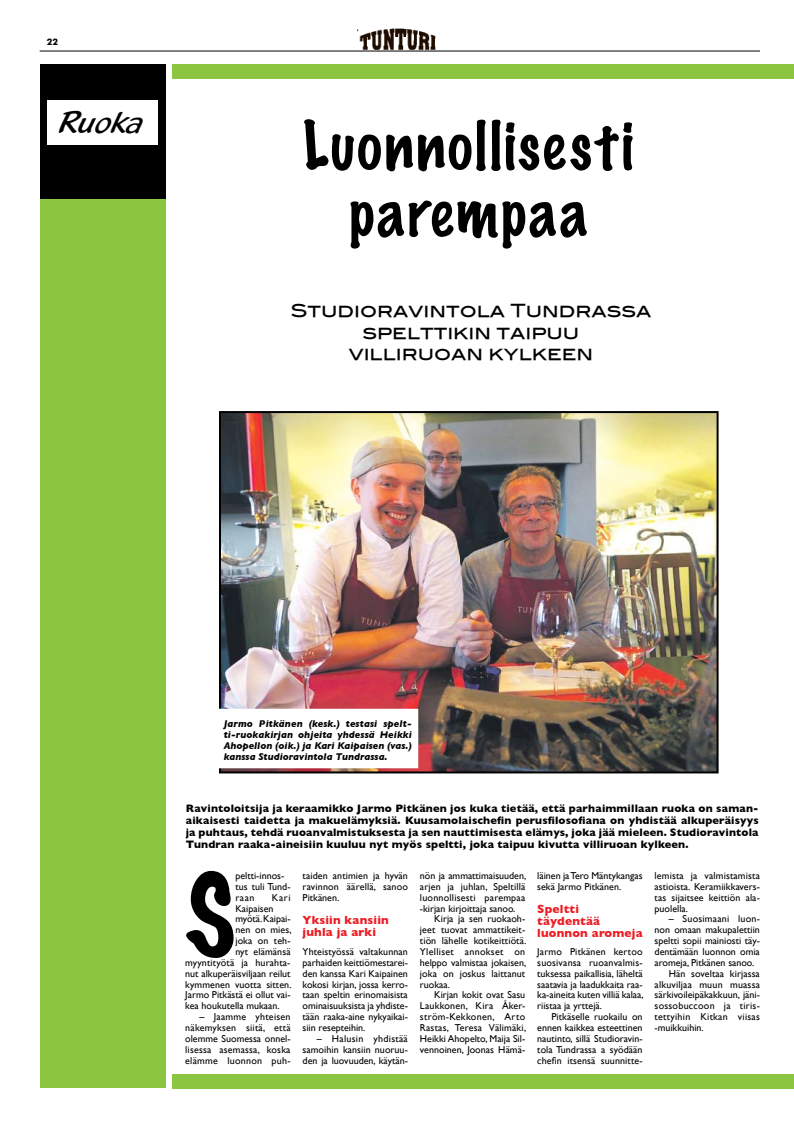
<style>
.page{position:relative;width:794px;height:1134px;background:#fff}
.page>*{position:absolute;margin:0;border:0;box-sizing:border-box;transform-origin:0 0}
.t1{font:100 102.3px "Marker Felt";color:#000}
.t2{font:100 60px/67px "Marker Felt";letter-spacing:.04em;color:#000;text-align:center}
.t3{font:33px "Blacklight D";letter-spacing:-.005em;color:#000}
.t4{font:18px/21.6px "Blair Md ITCTT Medium";color:#000;text-align:center}
.t5{font:700 12px/12px "Gill Sans";letter-spacing:.015em;color:#ed1c24}
.t6{font:700 11px/12px "Gill Sans";letter-spacing:.015em;color:#000;text-align:justify}
.t7{font:10px/10.8px "Gill Sans";color:#000;text-align:justify}
.t8{font:italic 700 10px/10.8px "Gill Sans";color:#000;text-align:justify}
.t9{font:10px "Gill Sans";letter-spacing:.025em;color:#000}
.t10{font:10px "Gill Sans";letter-spacing:.02em;color:#000}
.t11{font:700 9px "Futura BT";color:#000}
</style>
<div class="page">
<hr style="left:40px;top:51px;width:720px;height:1px;background:#000">
<img style="left:358px;top:28px;width:78px;height:22px">
<div style="left:40px;top:193px;width:126px;height:895px;background:#8cc640"></div>
<div style="left:172px;top:1074px;width:622px;height:15px;background:#8cc640"></div>
<div style="left:173px;top:64px;width:621px;height:15px;background:#8cc640"></div>
<div style="left:40px;top:64px;width:125px;height:135px;background:#000"></div>
<div style="left:47px;top:100px;width:111px;height:45px;background:#fff"></div>
<img style="left:222px;top:414px;width:493px;height:356px">
<div style="left:219px;top:411px;width:499px;height:362px;border:2px solid #000"></div>
<div style="left:218px;top:709px;width:200px;height:59px;background:#fff"></div>
<p class="t11" style="left:47px;top:36px;width:13px">22</p>
<h3 class="t3" style="left:60px;top:102px;width:86px">Ruoka</h3>
<h2 class="t2" style="left:303px;top:113px;width:332px">Luonnollisesti parempaa</h2>
<h3 class="t4" style="left:291px;top:298px;width:362px">Studioravintola Tundrassa spelttikin taipuu<br>villiruoan kylkeen</h3>
<p class="t8" style="left:224px;top:718px;width:190px">Jarmo Pitkänen (kesk.) testasi spelt&shy;ti-ruokakirjan ohjeita yhdessä Heikki Ahopellon (oik.) ja Kari Kaipaisen (vas.) kanssa Studioravintola Tundrassa.</p>
<p class="t6" style="left:186px;top:802px;width:574px">Ravintoloitsija ja keraamikko Jarmo Pitkänen jos kuka tietää, että parhaimmillaan ruoka on saman&shy;aikaisesti taidetta ja makuelämyksiä. Kuusamolaischefin perusfilosofiana on yhdistää alkuperäisyys ja puhtaus, tehdä ruoanvalmistuksesta ja sen nauttimisesta elämys, joka jää mieleen. Studioravintola Tundran raaka-aineisiin kuuluu nyt myös speltti, joka taipuu kivutta villiruoan kylkeen.</p>
<h1 class="t1" style="left:185px;top:846px;width:52px">S</h1>
<p class="t7" style="left:235px;top:870px;width:57px;text-align:left">peltti-innos&shy;tus tuli Tund&shy;raan</p>
<p class="t7" style="left:272px;top:892px;width:20px">Kari</p>
<p class="t7" style="left:235px;top:903px;width:40px">Kaipaisen</p>
<p class="t7" style="left:235px;top:913px;width:57px">myötä. Kaipai-</p>
<p class="t7" style="left:235px;top:924px;width:58px">nen on mies,</p>
<p class="t7" style="left:235px;top:935px;width:57px">joka on teh-</p>
<p class="t7" style="left:235px;top:946px;width:57px">nyt elämänsä</p>
<p class="t7" style="left:185px;top:957px;width:107px">myyntityötä ja hurahta-</p>
<p class="t7" style="left:185px;top:968px;width:107px">nut alkuperäisviljaan reilut</p>
<p class="t7" style="left:185px;top:979px;width:108px">kymmenen vuotta sitten.</p>
<p class="t7" style="left:185px;top:989px;width:107px">Jarmo Pitkästä ei ollut vai-</p>
<p class="t7" style="left:185px;top:1000px;width:96px">kea houkutella mukaan.</p>
<p class="t7" style="left:185px;top:1011px;width:107px;text-indent:14px">– Jaamme yhteisen näkemyksen siitä, että olemme Suomessa onnel&shy;lisessa asemassa, koska elämme luonnon puh-</p>
<p class="t7" style="left:302px;top:870px;width:107px">taiden antimien ja hyvän ravinnon äärellä, sanoo Pitkänen.</p>
<p class="t5" style="left:302px;top:913px;width:88px">Yksiin kansiin juhla ja arki</p>
<p class="t7" style="left:302px;top:946px;width:107px">Yhteistyössä valtakunnan parhaiden keittiömestarei&shy;den kanssa Kari Kaipainen kokosi kirjan, jossa kerro&shy;taan speltin erinomaisista ominaisuuksista ja yhdiste&shy;tään raaka-aine nykyaikai&shy;siin resepteihin.</p>
<p class="t7" style="left:302px;top:1033px;width:107px;text-indent:14px">– Halusin yhdistää samoihin kansiin nuoruu&shy;den ja luovuuden, käytän-</p>
<p class="t7" style="left:420px;top:870px;width:108px">nön ja ammattimaisuuden, arjen ja juhlan, Speltillä luonnollisesti parempaa -kirjan kirjoittaja sanoo.</p>
<p class="t7" style="left:420px;top:913px;width:108px;text-indent:14px">Kirja ja sen ruokaoh&shy;jeet tuovat ammattikeit&shy;tiön lähelle kotikeittiötä.<br>Ylelliset annokset on helppo valmistaa jokaisen, joka on joskus laittanut ruokaa.</p>
<p class="t7" style="left:420px;top:989px;width:108px;text-indent:14px">Kirjan kokit ovat Sasu Laukkonen, Kira Åker&shy;ström-Kekkonen, Arto Rastas, Teresa Välimäki, Heikki Ahopelto, Maija Sil&shy;vennoinen, Joonas Hämä-</p>
<p class="t7" style="left:537px;top:870px;width:107px">läinen ja Tero Mäntykangas sekä Jarmo Pitkänen.</p>
<p class="t5" style="left:537px;top:903px;width:107px">Speltti täydentää luonnon aromeja</p>
<p class="t7" style="left:537px;top:946px;width:108px">Jarmo Pitkänen kertoo suosivansa ruoanvalmis&shy;tuksessa paikallisia, läheltä saatavia ja laadukkaita raa&shy;ka-aineita kuten villiä kalaa, riistaa ja yrttejä.</p>
<p class="t7" style="left:537px;top:1011px;width:107px;text-indent:14px">Pitkäselle ruokailu on ennen kaikkea esteettinen nautinto, sillä Studioravin&shy;tola Tundrassa a syödään chefin itsensä suunnitte-</p>
<p class="t7" style="left:654px;top:870px;width:107px">lemista ja valmistamista astioista. Keramiikkavers&shy;tas sijaitsee keittiön ala&shy;puolella.</p>
<p class="t10" style="left:669px;top:913px;width:93px">– Suosimaani luon-</p>
<p class="t7" style="left:654px;top:924px;width:107px">non omaan makupalettiin</p>
<p class="t7" style="left:654px;top:935px;width:107px">speltti sopii mainiosti täy-</p>
<p class="t7" style="left:654px;top:946px;width:107px">dentämään luonnon omia</p>
<p class="t7" style="left:654px;top:957px;width:101px">aromeja, Pitkänen sanoo.</p>
<p class="t7" style="left:669px;top:968px;width:93px">Hän soveltaa kirjassa</p>
<p class="t10" style="left:654px;top:978px;width:107px">alkuviljaa muun muassa</p>
<p class="t7" style="left:654px;top:989px;width:107px">särkivoileipäkakkuun, jäni-</p>
<p class="t9" style="left:654px;top:1000px;width:107px">sossobuccoon ja tiris-</p>
<p class="t9" style="left:654px;top:1011px;width:107px">tettyihin Kitkan viisas</p>
<p class="t7" style="left:654px;top:1022px;width:51px">-muikkuihin.</p>
</div>
